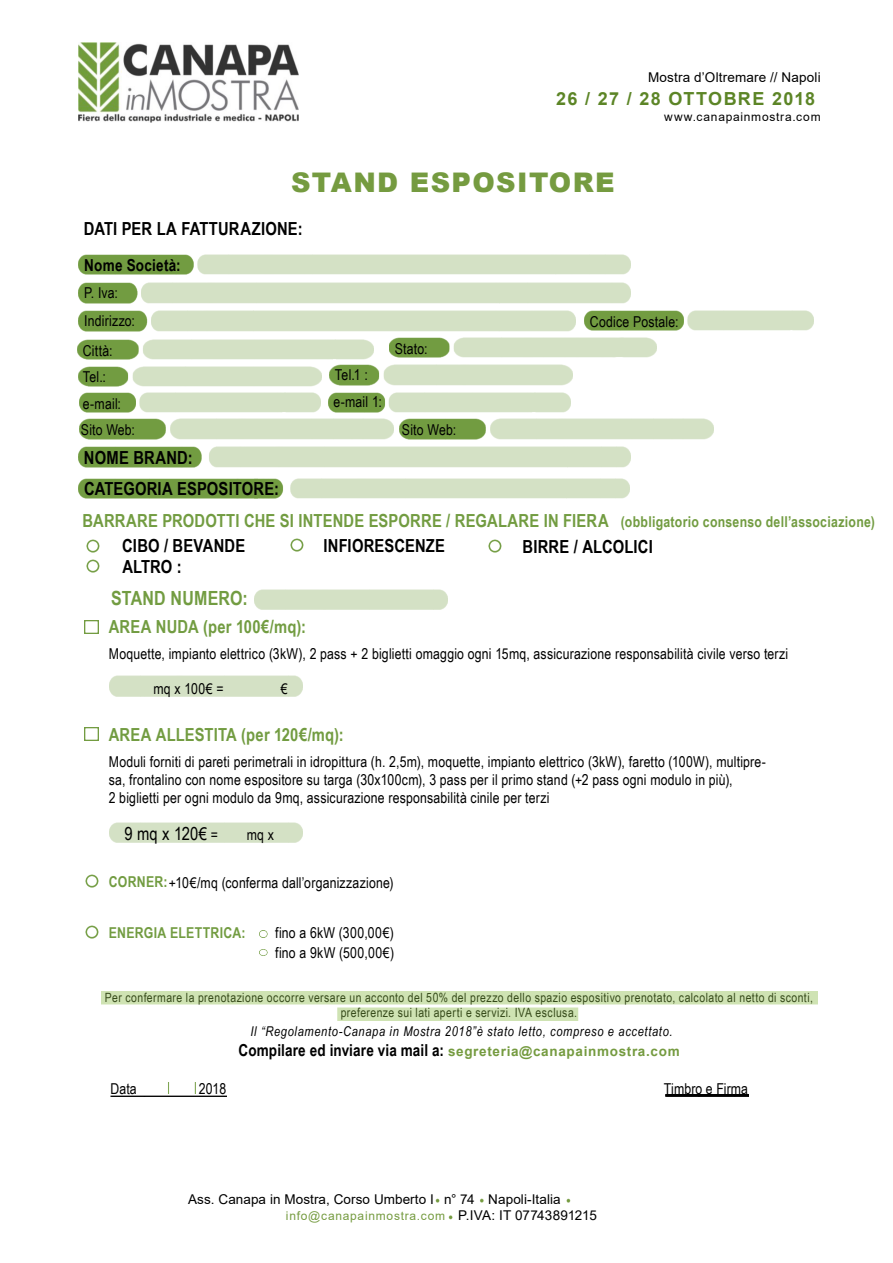
<style>
.page{position:relative;width:893px;height:1263px;background:#fff}
.page>*{position:absolute;margin:0;border:0;box-sizing:border-box;transform-origin:0 0}
.t1{font:900 27px "Arial";letter-spacing:.05em;color:#759b40}
.t2{font:700 19.5px "Arial Narrow";letter-spacing:.01em;color:#729c41}
.t3{font:700 18px "Arial Narrow";letter-spacing:.01em;color:#729c41}
.t4{font:700 18px "Arial Narrow";letter-spacing:.01em;color:#000}
.t5{font:700 18px "Arial";letter-spacing:.07em;color:#5c8526}
.t6{font:18px "Arial Narrow";color:#000}
.t7{font:700 16.5px "Arial Narrow";letter-spacing:.015em;color:#000}
.t8{font:15px/18px "Arial Narrow";letter-spacing:.015em;color:#000}
.t9{font:700 15px "Arial Narrow";letter-spacing:.02em;color:#729c41}
.t10{font:13.5px "Arial";letter-spacing:.01em;color:#000}
.t11{font:italic 13.5px "Arial Narrow";letter-spacing:.05em;color:#000}
.t12{font:700 13.5px "Arial";letter-spacing:.05em;color:#759b40}
.t13{font:12.75px/15.3px "Arial Narrow";letter-spacing:.035em;color:#000;text-align:center}
.t14{font:12px "Arial";letter-spacing:.06em;color:#759b40}
.t15{font:12px "Arial";letter-spacing:.065em;color:#000}
.s1{font-size:15px}
.s2{font-weight:700;color:#729c41}
.s3{font-family:"Arial Narrow";font-size:16.5px;color:#000}
.s4{font-size:13.5px;color:#000}
</style>
<div class="page">
<img style="left:435px;top:1198px;width:135px;height:20px">
<img style="left:666px;top:1094px;width:83px;height:1px">
<img style="left:168px;top:1082px;width:28px;height:12px">
<svg style="left:260px;top:949px;width:7px;height:6px"></svg>
<svg style="left:260px;top:930px;width:7px;height:7px"></svg>
<svg style="left:85px;top:925px;width:13px;height:13px"></svg>
<svg style="left:85px;top:874px;width:13px;height:13px"></svg>
<svg style="left:87px;top:540px;width:13px;height:13px"></svg>
<svg style="left:291px;top:538px;width:13px;height:13px"></svg>
<svg style="left:489px;top:540px;width:13px;height:13px"></svg>
<svg style="left:87px;top:559px;width:13px;height:13px"></svg>
<div style="left:109px;top:822px;width:193px;height:20px;background:#d4e1c5"></div>
<div style="left:254px;top:589px;width:193px;height:20px;background:#d4e1c5"></div>
<img style="left:85px;top:727px;width:14px;height:13px">
<div style="left:109px;top:676px;width:193px;height:20px;background:#d4e1c5"></div>
<img style="left:85px;top:620px;width:14px;height:13px">
<img style="left:79px;top:478px;width:551px;height:20px">
<img style="left:79px;top:254px;width:551px;height:21px">
<img style="left:79px;top:283px;width:551px;height:20px">
<img style="left:79px;top:310px;width:497px;height:21px">
<img style="left:584px;top:310px;width:229px;height:21px">
<img style="left:78px;top:339px;width:295px;height:20px">
<img style="left:389px;top:338px;width:267px;height:20px">
<img style="left:79px;top:366px;width:242px;height:20px">
<img style="left:329px;top:364px;width:243px;height:21px">
<img style="left:79px;top:392px;width:242px;height:20px">
<img style="left:328px;top:392px;width:242px;height:20px">
<img style="left:80px;top:419px;width:314px;height:20px">
<img style="left:399px;top:419px;width:314px;height:20px">
<img style="left:79px;top:446px;width:551px;height:21px">
<img style="left:79px;top:42px;width:219px;height:80px">
<p class="t10" style="left:648px;top:68px;width:174px">Mostra d’Oltremare // Napoli</p>
<p class="t5" style="left:556px;top:85px;width:260px">26 / 27 / 28 OTTOBRE 2018</p>
<h1 class="t1" style="left:291px;top:163px;width:325px">STAND ESPOSITORE</h1>
<p class="t4" style="left:84px;top:215px;width:220px">DATI PER LA FATTURAZIONE:</p>
<p class="t15" style="left:664px;top:108px;width:158px">www.canapainmostra.com</p>
<p class="t7" style="left:84px;top:253px;width:98px">Nome Società:</p>
<p class="t8" style="left:84px;top:278px;width:52px;line-height:28.2px">P. Iva:<br>Indirizzo:</p>
<p class="t8" style="left:83px;top:341px;width:31px">Città:</p>
<p class="t8" style="left:395px;top:339px;width:34px">Stato:</p>
<p class="t8" style="left:83px;top:366px;width:25px">Tel.:</p>
<p class="t8" style="left:335px;top:365px;width:35px">Tel.1 :</p>
<p class="t8" style="left:83px;top:394px;width:40px">e-mail:</p>
<p class="t8" style="left:333px;top:392px;width:50px">e-mail 1:</p>
<p class="t8" style="left:81px;top:419px;width:56px">Sito Web:</p>
<p class="t8" style="left:402px;top:419px;width:56px">Sito Web:</p>
<p class="t4" style="left:84px;top:443px;width:110px">NOME BRAND:</p>
<p class="t4" style="left:84px;top:474px;width:196px">CATEGORIA ESPOSITORE:</p>
<p class="t8" style="left:590px;top:312px;width:90px">Codice Postale:</p>
<p class="t3" style="left:82px;top:506px;width:794px">BARRARE PRODOTTI CHE SI INTENDE ESPORRE / REGALARE IN FIERA <span class="s1">(obbligatorio consenso dell’associazione)</span></p>
<p class="t4" style="left:122px;top:532px;width:124px">CIBO / BEVANDE</p>
<p class="t4" style="left:323px;top:532px;width:123px">INFIORESCENZE</p>
<p class="t4" style="left:522px;top:533px;width:132px">BIRRE / ALCOLICI</p>
<p class="t4" style="left:122px;top:553px;width:61px">ALTRO :</p>
<h2 class="t2" style="left:111px;top:583px;width:138px">STAND NUMERO:</h2>
<p class="t3" style="left:109px;top:613px;width:199px">AREA NUDA (per 100€/mq):</p>
<p class="t8" style="left:109px;top:644px;width:681px">Moquette, impianto elettrico (3kW), 2 pass + 2 biglietti omaggio ogni 15mq, assicurazione responsabilità civile verso terzi</p>
<p class="t8" style="left:153px;top:679px;width:72px">mq x 100€ =</p>
<p class="t8" style="left:281px;top:679px;width:8px">€</p>
<p class="t3" style="left:109px;top:720px;width:237px">AREA ALLESTITA (per 120€/mq):</p>
<p class="t8" style="left:109px;top:751px;width:659px">Moduli forniti di pareti perimetrali in idropittura (h. 2,5m), moquette, impianto elettrico (3kW), faretto (100W), multipre&shy;sa, frontalino con nome espositore su targa (30x100cm), 3 pass per il primo stand (+2 pass ogni modulo in più),<br>2 biglietti per ogni modulo da 9mq, assicurazione responsabilità cinile per terzi</p>
<p class="t6" style="left:124px;top:820px;width:95px">9 mq x 120€ <span class="s1">=</span></p>
<p class="t8" style="left:247px;top:824px;width:29px">mq x</p>
<p class="t8" style="left:109px;top:872px;width:286px"><span class="s2">CORNER:</span>+10€/mq (conferma dall’organizzazione)</p>
<p class="t9" style="left:109px;top:920px;width:138px">ENERGIA ELETTRICA:</p>
<p class="t8" style="left:275px;top:922px;width:120px">fino a 6kW (300,00€)</p>
<p class="t8" style="left:275px;top:942px;width:121px">fino a 9kW (500,00€)</p>
<p class="t13" style="left:105px;top:989px;width:709px">Per confermare la prenotazione occorre versare un acconto del 50% del prezzo dello spazio espositivo prenotato, calcolato al netto di sconti, preferenze sui lati aperti e servizi. IVA esclusa.</p>
<p class="t11" style="left:250px;top:1021px;width:424px">Il “Regolamento-Canapa in Mostra 2018”è stato letto, compreso e accettato.</p>
<p class="t12" style="left:238px;top:1041px;width:443px"><span class="s3">Compilare ed inviare via mail a:</span> segreteria@canapainmostra.com</p>
<p class="t8" style="left:111px;top:1078px;width:28px">Data</p>
<p class="t8" style="left:199px;top:1078px;width:29px">2018</p>
<p class="t8" style="left:664px;top:1078px;width:86px">Timbro e Firma</p>
<p class="t10" style="left:188px;top:1190px;width:374px">Ass. Canapa in Mostra, Corso Umberto I n° 74 Napoli-Italia</p>
<p class="t14" style="left:286px;top:1207px;width:312px">info@canapainmostra.com <span class="s4">P.IVA: IT 07743891215</span></p>
</div>
